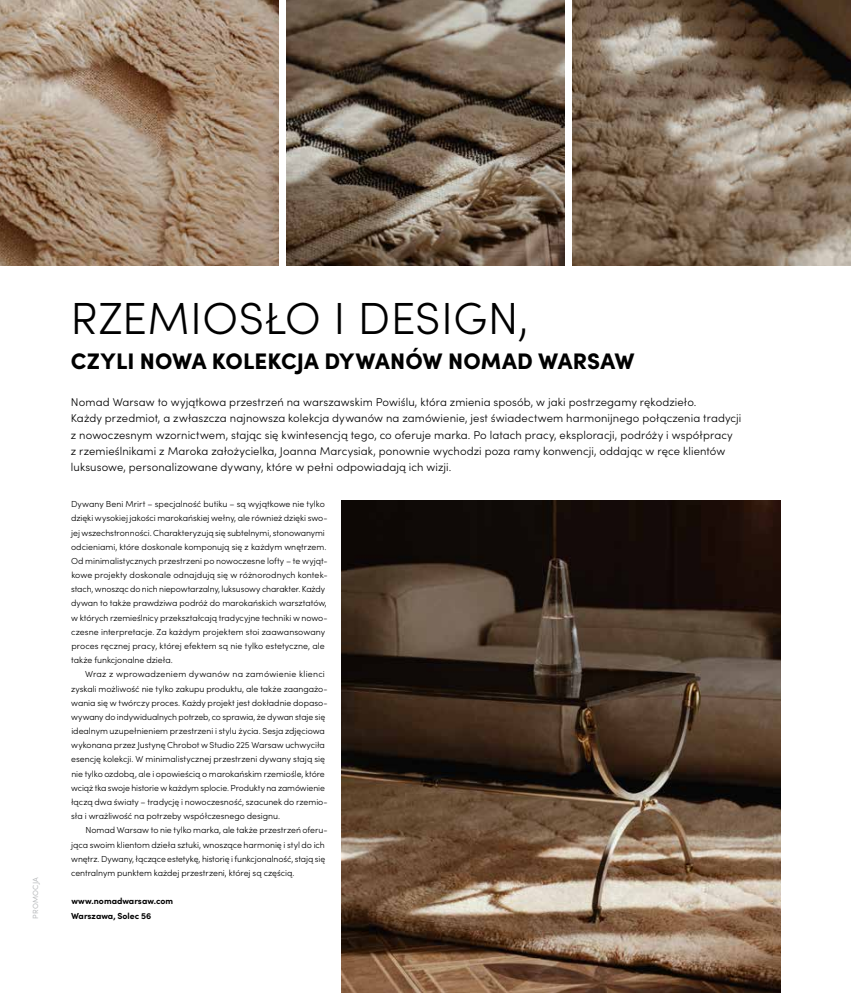
<style>
.page{position:relative;width:851px;height:993px;background:#fff}
.page>*{position:absolute;margin:0;border:0;box-sizing:border-box;transform-origin:0 0}
.t1{font:300 45px "Sofia Pro";letter-spacing:.01em;color:#000}
.t2{font:900 22.5px "Sofia Pro";letter-spacing:.005em;color:#000}
.t3{font:300 11.25px/16.2px "Sofia Pro";letter-spacing:.01em;color:#000}
.t4{font:300 8.75px/14.1px "Sofia Pro";color:#000}
.t5{font:700 8.75px/14.1px "Sofia Pro";color:#000}
.t6{font:7.5px "Sofia Pro";letter-spacing:.02em;color:#bcbec0}
</style>
<div class="page">
<img style="left:0;top:0;width:279px;height:266px">
<img style="left:341px;top:500px;width:439px;height:492px">
<img style="left:286px;top:0;width:279px;height:266px">
<img style="left:572px;top:0;width:278px;height:266px">
<p class="t6" style="left:30px;top:918px;width:43px;rotate:-90deg">PROMOCJA</p>
<h1 class="t1" style="left:70px;top:286px;width:460px">RZEMIOSŁO I DESIGN,</h1>
<h2 class="t2" style="left:71px;top:343px;width:565px">CZYLI NOWA KOLEKCJA DYWANÓW NOMAD WARSAW</h2>
<p class="t3" style="left:71px;top:393px;width:672px">Nomad Warsaw to wyjątkowa przestrzeń na warszawskim Powiślu, która zmienia sposób, w jaki postrzegamy rękodzieło.<br>Każdy przedmiot, a zwłaszcza najnowsza kolekcja dywanów na zamówienie, jest świadectwem harmonijnego połączenia tradycji z nowoczesnym wzornictwem, stając się kwintesencją tego, co oferuje marka. Po latach pracy, eksploracji, podróży i współpracy<br>z rzemieślnikami z Maroka założycielka, Joanna Marcysiak, ponownie wychodzi poza ramy konwencji, oddając w ręce klientów luksusowe, personalizowane dywany, które w pełni odpowiadają ich wizji.</p>
<p class="t4" style="left:71px;top:496px;width:258px">Dywany Beni Mrirt – specjalność butiku – są wyjątkowe nie tylko dzięki wysokiej jakości marokańskiej wełny, ale również dzięki swo&shy;jej wszechstronności. Charakteryzują się subtelnymi, stonowanymi odcieniami, które doskonale komponują się z każdym wnętrzem.<br>Od minimalistycznych przestrzeni po nowoczesne lofty – te wyjąt&shy;kowe projekty doskonale odnajdują się w różnorodnych kontek&shy;stach, wnosząc do nich niepowtarzalny, luksusowy charakter. Każdy dywan to także prawdziwa podróż do marokańskich warsztatów, w których rzemieślnicy przekształcają tradycyjne techniki w nowo&shy;czesne interpretacje. Za każdym projektem stoi zaawansowany proces ręcznej pracy, której efektem są nie tylko estetyczne, ale także funkcjonalne dzieła.</p>
<p class="t4" style="left:71px;top:666px;width:258px;text-indent:14px">Wraz z wprowadzeniem dywanów na zamówienie klienci zyskali możliwość nie tylko zakupu produktu, ale także zaangażo&shy;wania się w twórczy proces. Każdy projekt jest dokładnie dopaso&shy;wywany do indywidualnych potrzeb, co sprawia, że dywan staje się idealnym uzupełnieniem przestrzeni i stylu życia. Sesja zdjęciowa wykonana przez Justynę Chrobot w Studio 225 Warsaw uchwyciła esencję kolekcji. W minimalistycznej przestrzeni dywany stają się nie tylko ozdobą, ale i opowieścią o marokańskim rzemiośle, które wciąż tka swoje historie w każdym splocie. Produkty na zamówienie łączą dwa światy – tradycję i nowoczesność, szacunek do rzemio&shy;sła i wrażliwość na potrzeby współczesnego designu.</p>
<p class="t4" style="left:71px;top:822px;width:258px;text-indent:14px">Nomad Warsaw to nie tylko marka, ale także przestrzeń oferu&shy;jąca swoim klientom dzieła sztuki, wnoszące harmonię i styl do ich wnętrz. Dywany, łączące estetykę, historię i funkcjonalność, stają się centralnym punktem każdej przestrzeni, której są częścią.</p>
<p class="t5" style="left:71px;top:893px;width:104px">www.nomadwarsaw.com<br>Warszawa, Solec 56</p>
</div>
